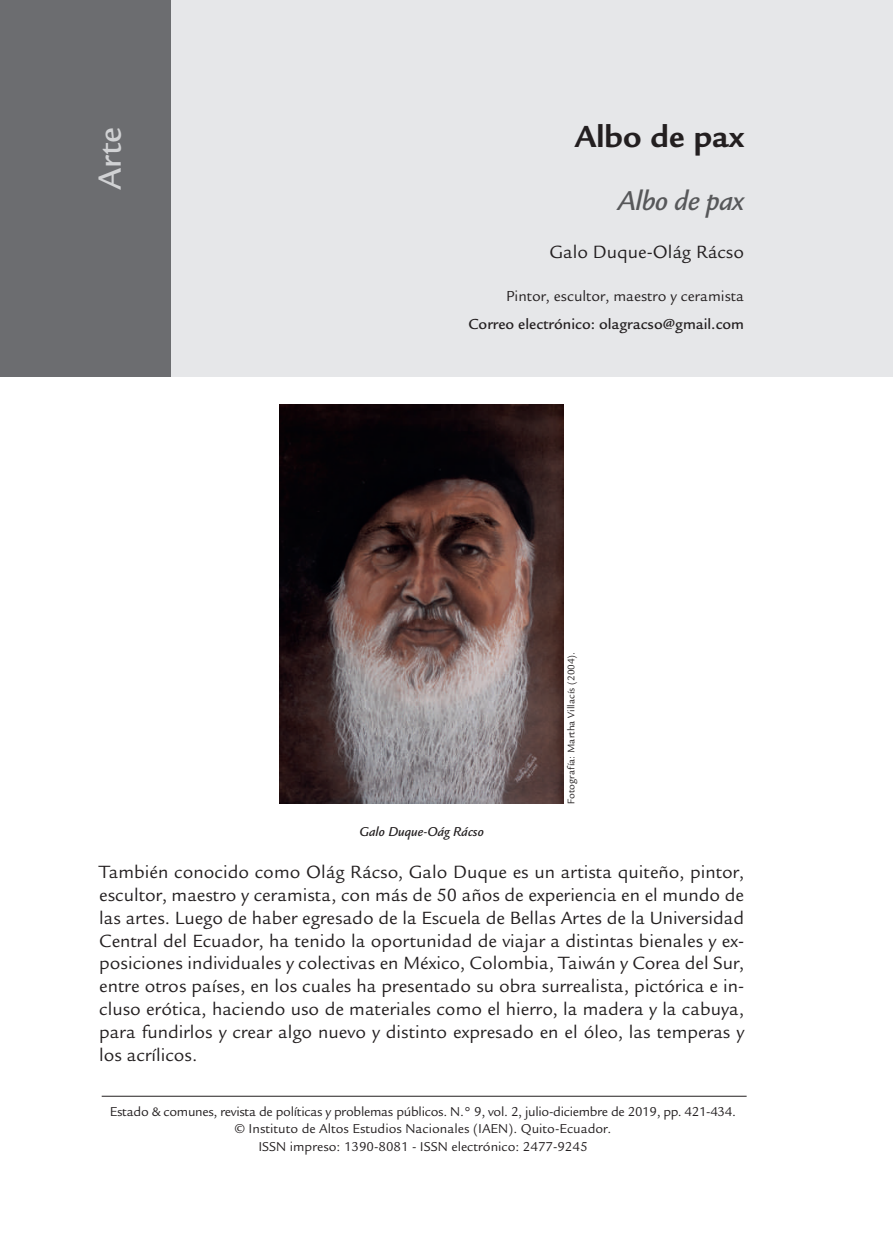
<style>
.page{position:relative;width:893px;height:1241px;background:#fff}
.page>*{position:absolute;margin:0;border:0;box-sizing:border-box;transform-origin:0 0}
.t1{font:500 35px "Legacy Sans Std";color:#d1d2d4}
.t2{font:700 33.25px "Legacy Sans Std";color:#231f20}
.t3{font:italic 500 29.75px "Legacy Sans Std";letter-spacing:-.02em;color:#57585a}
.t4{font:19.25px/22.8px "Legacy Sans Std";color:#231f20;text-align:justify}
.t5{font:500 15.75px "Legacy Sans Std";color:#231f20}
.t6{font:15.75px "Legacy Sans Std";color:#231f20}
.t7{font:14px/17.5px "Legacy Sans Std";color:#231f20;text-align:center}
.t8{font:italic 500 14px "Legacy Sans Std";color:#231f20}
.t9{font:10.5px "Legacy Sans Std";color:#231f20}
</style>
<div class="page">
<div style="left:50px;top:0;width:843px;height:376px;background:#e6e7e9"></div>
<div style="left:0;top:0;width:170px;height:376px;background:#6c6d70"></div>
<img style="left:280px;top:405px;width:284px;height:398px">
<hr style="left:102px;top:1095px;width:645px;height:1px;background:#231f20">
<h1 class="t1" style="left:90px;top:190px;width:65px;rotate:-90deg">Arte</h1>
<h2 class="t2" style="left:574px;top:117px;width:171px">Albo de pax</h2>
<h3 class="t3" style="left:617px;top:184px;width:128px">Albo de pax</h3>
<p class="t4" style="left:549px;top:240px;width:196px">Galo Duque-Olág Rácso</p>
<p class="t6" style="left:506px;top:287px;width:239px">Pintor, escultor, maestro y ceramista</p>
<p class="t5" style="left:468px;top:315px;width:277px">Correo electrónico: olagracso@gmail.com</p>
<p class="t9" style="left:565px;top:804px;width:154px;rotate:-90deg">Fotografía: Martha Villacís (2004).</p>
<p class="t8" style="left:360px;top:823px;width:126px">Galo Duque-Oág Rácso</p>
<p class="t4" style="left:99px;top:861px;width:646px">También conocido como Olág Rácso, Galo Duque es un artista quiteño, pintor, escultor, maestro y ceramista, con más de 50 años de experiencia en el mundo de las artes. Luego de haber egresado de la Escuela de Bellas Artes de la Universidad Central del Ecuador, ha tenido la oportunidad de viajar a distintas bienales y ex&shy;posiciones individuales y colectivas en México, Colombia, Taiwán y Corea del Sur, entre otros países, en los cuales ha presentado su obra surrealista, pictórica e in&shy;cluso erótica, haciendo uso de materiales como el hierro, la madera y la cabuya, para fundirlos y crear algo nuevo y distinto expresado en el óleo, las temperas y los acrílicos.</p>
<p class="t7" style="left:110px;top:1102px;width:628px">Estado &amp; comunes, revista de políticas y problemas públicos. N.° 9, vol. 2, julio-diciembre de 2019, pp. 421-434. © Instituto de Altos Estudios Nacionales (IAEN). Quito-Ecuador.<br>ISSN impreso: 1390-8081 - ISSN electrónico: 2477-9245</p>
</div>
